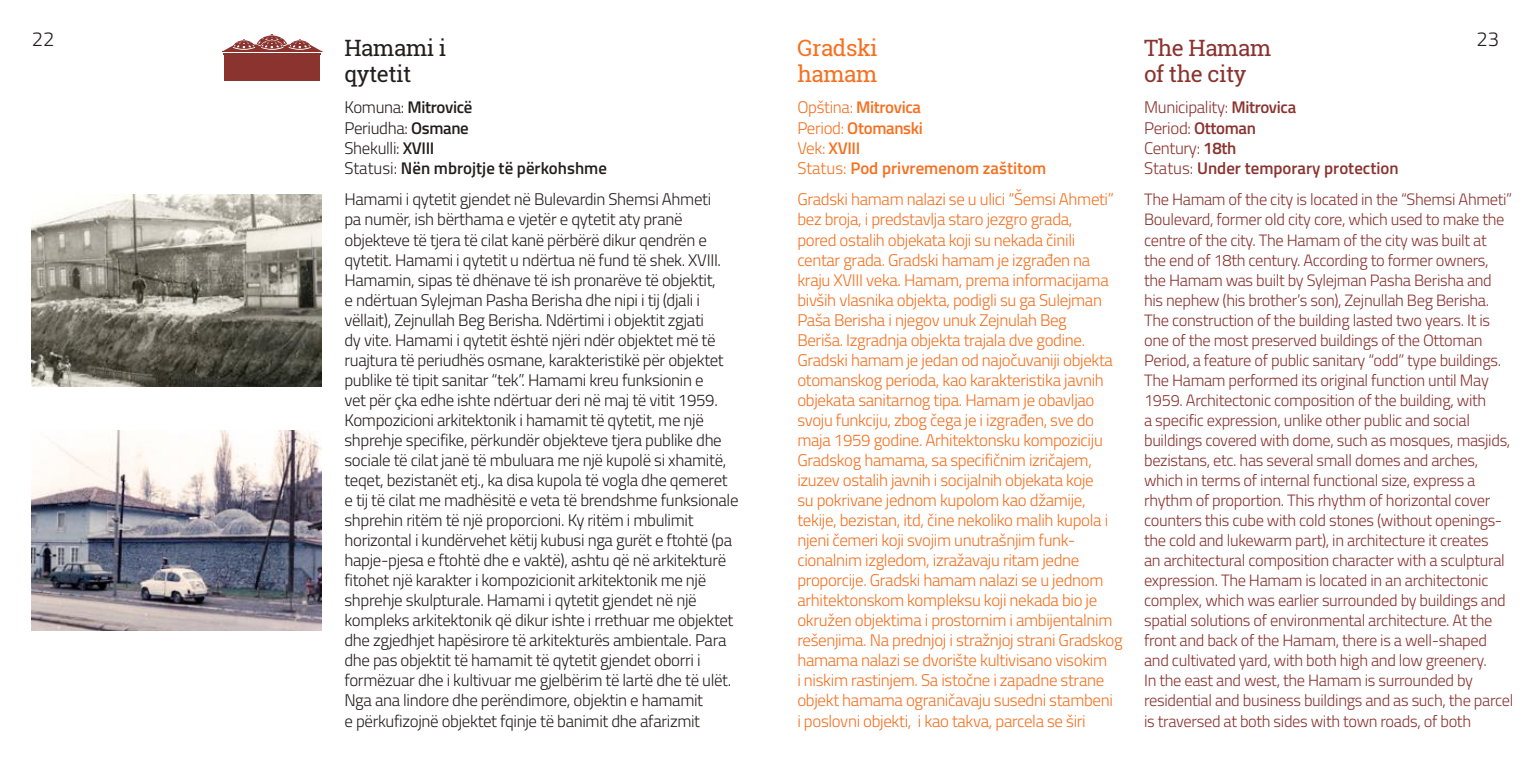
<style>
.page{position:relative;width:1531px;height:766px;background:#fff}
.page>*{position:absolute;margin:0;border:0;box-sizing:border-box;transform-origin:0 0}
.t1{font:22.5px/26.3px "Roboto Slab";letter-spacing:-.02em;color:#8a332f}
.t2{font:22.5px/26.3px "Roboto Slab";letter-spacing:-.02em;color:#241f1f}
.t3{font:22.5px/26.3px "Roboto Slab";letter-spacing:-.02em;color:#f67020}
.t4{font:300 20.25px "Titillium Web";color:#241f1f}
.t5{font:300 16.88px/20px "Titillium Web";letter-spacing:-.02em;color:#241f1f}
.t6{font:300 16.88px/20px "Titillium Web";letter-spacing:-.02em;color:#f67020}
.t7{font:600 16.88px/20.2px "Titillium Web";color:#8a332f}
.t8{font:600 16.88px/20.2px "Titillium Web";color:#241f1f}
.t9{font:600 16.88px/20.2px "Titillium Web";letter-spacing:-.02em;color:#f67020}
.t10{font:300 16.43px/20px "Titillium Web";letter-spacing:-.02em;color:#8a332f}
.s1{font-weight:300}
</style>
<div class="page">
<img style="left:32px;top:195px;width:289px;height:191px">
<img style="left:32px;top:431px;width:289px;height:199px">
<div style="left:225px;top:55px;width:95px;height:25px;background:#8a332f"></div>
<hr style="left:223px;top:53px;width:98px;height:1px;background:#8a332f">
<svg style="left:222px;top:34px;width:100px;height:18px"></svg>
<p class="t4" style="left:32px;top:24px;width:24px">22</p>
<p class="t4" style="left:1476px;top:24px;width:24px">23</p>
<h1 class="t2" style="left:344px;top:34px;width:103px">Hamami i qytetit</h1>
<p class="t8" style="left:344px;top:96px;width:264px"><span class="s1">Komuna:</span> Mitrovicë<br><span class="s1">Periudha:</span> Osmane<br><span class="s1">Shekulli:</span> XVIII<br><span class="s1">Statusi:</span> Nën mbrojtje të përkohshme</p>
<p class="t5" style="left:344px;top:189px;width:395px">Hamami i qytetit gjendet në Bulevardin Shemsi Ahmeti<br>pa numër, ish bërthama e vjetër e qytetit aty pranë objekteve të tjera të cilat kanë përbërë dikur qendrën e qytetit. Hamami i qytetit u ndërtua në fund të shek. XVIII.<br>Hamamin, sipas të dhënave të ish pronarëve të objektit,<br>e ndërtuan Sylejman Pasha Berisha dhe nipi i tij (djali i vëllait), Zejnullah Beg Berisha. Ndërtimi i objektit zgjati<br>dy vite. Hamami i qytetit është njëri ndër objektet më të ruajtura të periudhës osmane, karakteristikë për objektet publike të tipit sanitar “tek”. Hamami kreu funksionin e<br>vet për çka edhe ishte ndërtuar deri në maj të vitit 1959.<br>Kompozicioni arkitektonik i hamamit të qytetit, me një shprehje specifike, përkundër objekteve tjera publike dhe sociale të cilat janë të mbuluara me një kupolë si xhamitë, teqet, bezistanët etj., ka disa kupola të vogla dhe qemeret e tij të cilat me madhësitë e veta të brendshme funksionale shprehin ritëm të një proporcioni. Ky ritëm i mbulimit horizontal i kundërvehet këtij kubusi nga gurët e ftohtë (pa hapje-pjesa e ftohtë dhe e vaktë), ashtu që në arkitekturë fitohet një karakter i kompozicionit arkitektonik me një shprehje skulpturale. Hamami i qytetit gjendet në një kompleks arkitektonik që dikur ishte i rrethuar me objektet dhe zgjedhjet hapësirore të arkitekturës ambientale. Para dhe pas objektit të hamamit të qytetit gjendet oborri i formëzuar dhe i kultivuar me gjelbërim të lartë dhe të ulët.<br>Nga ana lindore dhe perëndimore, objektin e hamamit<br>e përkufizojnë objektet fqinje të banimit dhe afarizmit</p>
<h1 class="t3" style="left:797px;top:34px;width:82px">Gradski hamam</h1>
<p class="t9" style="left:797px;top:96px;width:250px"><span class="s1">Opština:</span> Mitrovica<br><span class="s1">Period:</span> Otomanski<br><span class="s1">Vek:</span> XVIII<br><span class="s1">Status:</span> Pod privremenom zaštitom</p>
<p class="t6" style="left:797px;top:189px;width:327px">Gradski hamam nalazi se u ulici “Šemsi Ahmeti” bez broja, i predstavlja staro jezgro grada,<br>pored ostalih objekata koji su nekada činili<br>centar grada. Gradski hamam je izgrađen na kraju XVIII veka. Hamam, prema informacijama bivših vlasnika objekta, podigli su ga Sulejman Paša Berisha i njegov unuk Zejnulah Beg<br>Beriša. Izgradnja objekta trajala dve godine.<br>Gradski hamam je jedan od najočuvaniji objekta otomanskog perioda, kao karakteristika javnih objekata sanitarnog tipa. Hamam je obavljao svoju funkciju, zbog čega je i izgrađen, sve do maja 1959 godine. Arhitektonsku kompoziciju Gradskog hamama, sa specifičnim izričajem, izuzev ostalih javnih i socijalnih objekata koje<br>su pokrivane jednom kupolom kao džamije, tekije, bezistan, itd, čine nekoliko malih kupola i njeni čemeri koji svojim unutrašnjim funk&shy;cionalnim izgledom, izražavaju ritam jedne proporcije. Gradski hamam nalazi se u jednom arhitektonskom kompleksu koji nekada bio je okružen objektima i prostornim i ambijentalnim rešenjima. Na prednjoj i stražnjoj strani Gradskog hamama nalazi se dvorište kultivisano visokim<br>i niskim rastinjem. Sa istočne i zapadne strane objekt hamama ograničavaju susedni stambeni<br>i poslovni objekti, i kao takva, parcela se širi</p>
<h1 class="t1" style="left:1144px;top:34px;width:129px">The Hamam of the city</h1>
<p class="t7" style="left:1144px;top:96px;width:256px"><span class="s1">Municipality:</span> Mitrovica<br><span class="s1">Period:</span> Ottoman<br><span class="s1">Century:</span> 18th<br><span class="s1">Status:</span> Under temporary protection</p>
<p class="t10" style="left:1144px;top:189px;width:371px">The Hamam of the city is located in the “Shemsi Ahmeti” Boulevard, former old city core, which used to make the centre of the city. The Hamam of the city was built at<br>the end of 18th century. According to former owners, the Hamam was built by Sylejman Pasha Berisha and his nephew (his brother’s son), Zejnullah Beg Berisha.<br>The construction of the building lasted two years. It is one of the most preserved buildings of the Ottoman Period, a feature of public sanitary “odd” type buildings.<br>The Hamam performed its original function until May 1959. Architectonic composition of the building, with<br>a specific expression, unlike other public and social buildings covered with dome, such as mosques, masjids, bezistans, etc. has several small domes and arches, which in terms of internal functional size, express a rhythm of proportion. This rhythm of horizontal cover counters this cube with cold stones (without openings&shy;the cold and lukewarm part), in architecture it creates<br>an architectural composition character with a sculptural expression. The Hamam is located in an architectonic complex, which was earlier surrounded by buildings and spatial solutions of environmental architecture. At the front and back of the Hamam, there is a well-shaped and cultivated yard, with both high and low greenery.<br>In the east and west, the Hamam is surrounded by residential and business buildings and as such, the parcel is traversed at both sides with town roads, of both</p>
</div>
